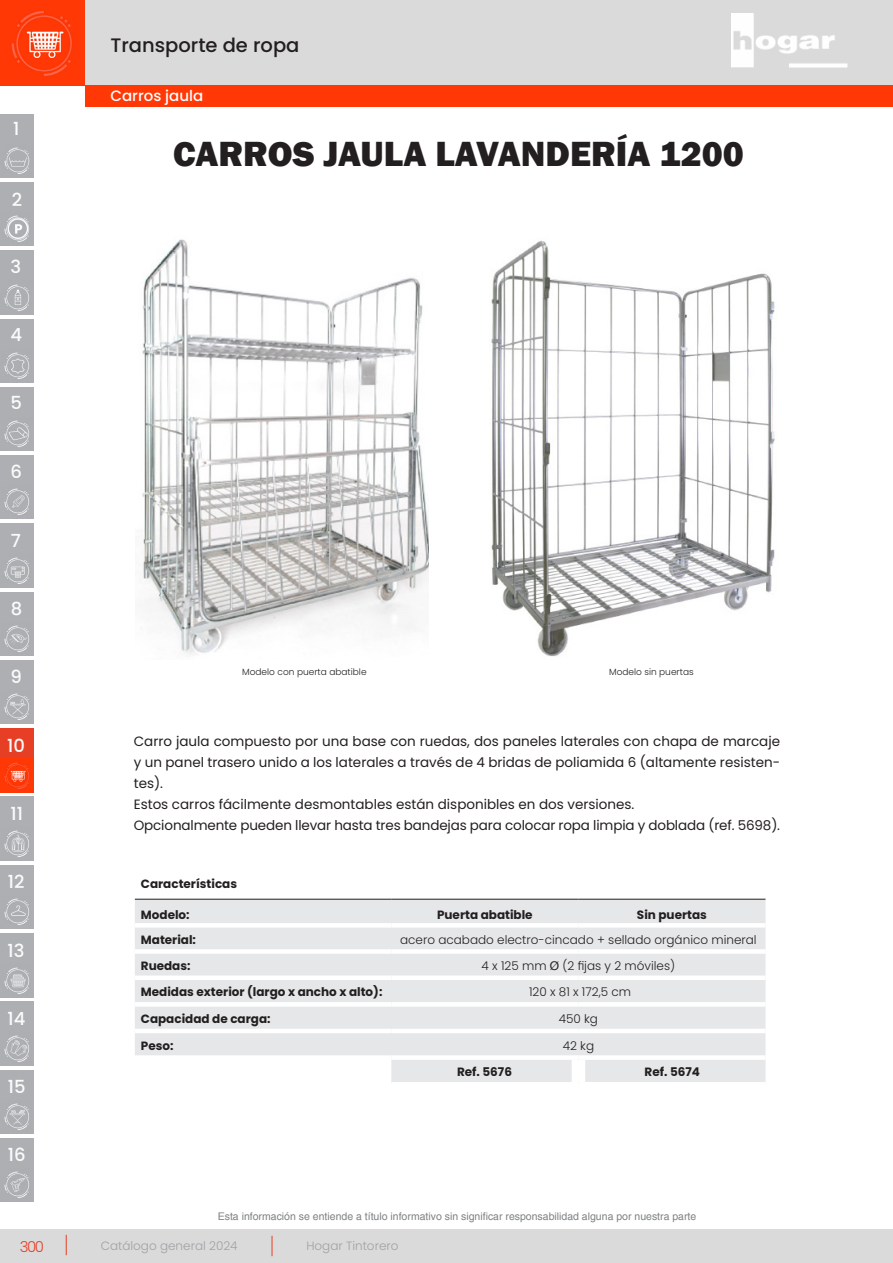
<style>
.page{position:relative;width:893px;height:1263px;background:#fff}
.page>*{position:absolute;margin:0;border:0;box-sizing:border-box;transform-origin:0 0}
.t1{font:800 36px "Franklin Gothic";color:#231f20}
.t2{font:500 19.5px "Poppins";color:#231f20}
.t3{font:500 18px "Poppins";color:#fbfbfb}
.t4{font:500 15px "Poppins";color:#fff}
.t5{font:300 15px "Poppins";color:#e73f25}
.Estilo_de_párrafo_1{font:13.5px/21px "Poppins";color:#231f20;text-align:justify}
.Estilo_de_párrafo_1-2{font:700 12px "Poppins";color:#231f20}
.Estilo_de_párrafo_1-3{font:300 12px "Poppins";color:#231f20}
.t6{font:300 12px "Poppins";color:#a0a1a5}
.t7{font:10.5px "Helvetica";color:#7e8083}
.Estilo_de_párrafo_1-4{font:300 9px "Poppins";color:#231f20}
.s1{font-family:"Helvetica";font-weight:400}
</style>
<div class="page">
<div style="left:0;top:1229px;width:893px;height:34px;background:#dadada"></div>
<svg style="left:272px;top:1236px;width:1px;height:20px"></svg>
<svg style="left:66px;top:1235px;width:1px;height:20px"></svg>
<div style="left:85px;top:0;width:808px;height:85px;background:#dadada"></div>
<img style="left:731px;top:14px;width:116px;height:53px">
<img style="left:0;top:0;width:85px;height:85px">
<div style="left:0;top:114px;width:34px;height:30px;background:#aeafb3"></div>
<img style="left:0;top:348px;width:34px;height:34px">
<div style="left:0;top:182px;width:34px;height:30px;background:#aeafb3"></div>
<img style="left:0;top:280px;width:34px;height:34px">
<div style="left:0;top:250px;width:34px;height:30px;background:#aeafb3"></div>
<img style="left:0;top:212px;width:34px;height:34px">
<div style="left:0;top:319px;width:34px;height:29px;background:#aeafb3"></div>
<img style="left:0;top:417px;width:34px;height:34px">
<div style="left:0;top:387px;width:34px;height:30px;background:#aeafb3"></div>
<img style="left:0;top:485px;width:34px;height:34px">
<div style="left:0;top:455px;width:34px;height:30px;background:#aeafb3"></div>
<img style="left:0;top:553px;width:34px;height:34px">
<div style="left:0;top:523px;width:34px;height:30px;background:#aeafb3"></div>
<img style="left:0;top:621px;width:34px;height:34px">
<div style="left:0;top:592px;width:34px;height:29px;background:#aeafb3"></div>
<img style="left:0;top:690px;width:34px;height:34px">
<div style="left:0;top:660px;width:34px;height:30px;background:#aeafb3"></div>
<img style="left:0;top:758px;width:34px;height:34px">
<div style="left:0;top:728px;width:34px;height:30px;background:#e73f25"></div>
<img style="left:0;top:826px;width:34px;height:34px">
<div style="left:0;top:796px;width:34px;height:30px;background:#aeafb3"></div>
<img style="left:0;top:895px;width:34px;height:34px">
<div style="left:0;top:865px;width:34px;height:30px;background:#aeafb3"></div>
<img style="left:0;top:963px;width:34px;height:34px">
<div style="left:0;top:933px;width:34px;height:30px;background:#aeafb3"></div>
<img style="left:0;top:1031px;width:34px;height:34px">
<div style="left:0;top:1001px;width:34px;height:30px;background:#aeafb3"></div>
<img style="left:0;top:1099px;width:34px;height:34px">
<div style="left:0;top:1070px;width:34px;height:29px;background:#aeafb3"></div>
<img style="left:0;top:1167px;width:34px;height:34px">
<div style="left:0;top:1138px;width:34px;height:29px;background:#aeafb3"></div>
<img style="left:0;top:144px;width:34px;height:34px">
<div style="left:85px;top:85px;width:808px;height:21px;background:#ff3805"></div>
<svg style="left:135px;top:900px;width:630px;height:182px;background:#e7e8ea"></svg>
<hr style="left:135px;top:923px;width:256px;height:4px;background:#fff">
<hr style="left:391px;top:923px;width:187px;height:4px;background:#fff">
<hr style="left:578px;top:923px;width:187px;height:4px;background:#fff">
<div style="left:135px;top:949px;width:256px;height:5px;background:#fff"></div>
<div style="left:391px;top:949px;width:187px;height:5px;background:#fff"></div>
<div style="left:578px;top:949px;width:187px;height:5px;background:#fff"></div>
<div style="left:135px;top:975px;width:256px;height:5px;background:#fff"></div>
<div style="left:391px;top:975px;width:187px;height:5px;background:#fff"></div>
<div style="left:578px;top:975px;width:187px;height:5px;background:#fff"></div>
<hr style="left:135px;top:1002px;width:256px;height:4px;background:#fff">
<hr style="left:391px;top:1002px;width:187px;height:4px;background:#fff">
<hr style="left:578px;top:1002px;width:187px;height:4px;background:#fff">
<hr style="left:391px;top:1029px;width:187px;height:4px;background:#fff">
<hr style="left:578px;top:1029px;width:187px;height:4px;background:#fff">
<div style="left:391px;top:1055px;width:187px;height:5px;background:#fff"></div>
<div style="left:578px;top:1055px;width:187px;height:5px;background:#fff"></div>
<hr style="left:135px;top:899px;width:256px;height:1px;background:#231f20">
<hr style="left:391px;top:899px;width:187px;height:1px;background:#231f20">
<hr style="left:578px;top:899px;width:187px;height:1px;background:#231f20">
<hr style="left:135px;top:1029px;width:256px;height:4px;background:#fff">
<div style="left:135px;top:1055px;width:256px;height:5px;background:#fff"></div>
<div style="left:572px;top:1060px;width:13px;height:22px;background:#fff"></div>
<img style="left:141px;top:239px;width:287px;height:416px">
<img style="left:491px;top:240px;width:284px;height:416px">
<h3 class="t3" style="left:13px;top:119px;width:8px">1</h3>
<h3 class="t3" style="left:12px;top:189px;width:12px">2</h3>
<h3 class="t3" style="left:10px;top:256px;width:12px">3</h3>
<h3 class="t3" style="left:10px;top:324px;width:13px">4</h3>
<h3 class="t3" style="left:10px;top:393px;width:13px">5</h3>
<h3 class="t3" style="left:10px;top:461px;width:13px">6</h3>
<h3 class="t3" style="left:11px;top:530px;width:12px">7</h3>
<h3 class="t3" style="left:11px;top:598px;width:13px">8</h3>
<h3 class="t3" style="left:10px;top:666px;width:13px">9</h3>
<h3 class="t3" style="left:7px;top:735px;width:19px">10</h3>
<h3 class="t3" style="left:11px;top:803px;width:14px">11</h3>
<h3 class="t3" style="left:8px;top:871px;width:18px">12</h3>
<h3 class="t3" style="left:7px;top:940px;width:18px">13</h3>
<h3 class="t3" style="left:7px;top:1008px;width:19px">14</h3>
<h3 class="t3" style="left:8px;top:1076px;width:19px">15</h3>
<h3 class="t3" style="left:8px;top:1144px;width:19px">16</h3>
<p class="t5" style="left:20px;top:1237px;width:26px">300</p>
<h2 class="t2" style="left:110px;top:34px;width:190px">Transporte de ropa</h2>
<p class="t4" style="left:111px;top:87px;width:94px">Carros jaula</p>
<p class="t1" style="left:173px;top:130px;width:572px">CARROS JAULA LAVANDERÍA 1200</p>
<p class="Estilo_de_párrafo_1-4" style="left:242px;top:666px;width:126px">Modelo con puerta abatible</p>
<p class="Estilo_de_párrafo_1-4" style="left:609px;top:666px;width:86px">Modelo sin puertas</p>
<p class="Estilo_de_párrafo_1" style="left:134px;top:731px;width:648px">Carro jaula compuesto por una base con ruedas, dos paneles laterales con chapa de marcaje y un panel trasero unido a los laterales a través de 4 bridas de poliamida 6 (altamente resisten&shy;tes).</p>
<p class="Estilo_de_párrafo_1" style="left:134px;top:794px;width:502px">Estos carros fácilmente desmontables están disponibles en dos versiones.</p>
<p class="Estilo_de_párrafo_1" style="left:134px;top:815px;width:648px">Opcionalmente pueden llevar hasta tres bandejas para colocar ropa limpia y doblada (ref. 5698).</p>
<p class="Estilo_de_párrafo_1-2" style="left:141px;top:877px;width:98px">Características</p>
<p class="Estilo_de_párrafo_1-2" style="left:141px;top:908px;width:50px">Modelo:</p>
<p class="Estilo_de_párrafo_1-2" style="left:437px;top:908px;width:97px">Puerta abatible</p>
<p class="Estilo_de_párrafo_1-2" style="left:637px;top:908px;width:72px">Sin puertas</p>
<p class="Estilo_de_párrafo_1-2" style="left:141px;top:933px;width:57px">Material:</p>
<p class="Estilo_de_párrafo_1-3" style="left:400px;top:933px;width:358px">acero acabado electro-cincado + sellado orgánico mineral</p>
<p class="Estilo_de_párrafo_1-2" style="left:141px;top:959px;width:51px">Ruedas:</p>
<p class="Estilo_de_párrafo_1-3" style="left:482px;top:959px;width:195px">4 x 125 mm <span class="s1">Ø</span> (2 fijas y 2 móviles)</p>
<p class="Estilo_de_párrafo_1-2" style="left:141px;top:985px;width:243px">Medidas exterior (largo x ancho x alto):</p>
<p class="Estilo_de_párrafo_1-3" style="left:529px;top:985px;width:104px">120 x 81 x 172,5 cm</p>
<p class="Estilo_de_párrafo_1-2" style="left:141px;top:1012px;width:131px">Capacidad de carga:</p>
<p class="Estilo_de_párrafo_1-3" style="left:559px;top:1012px;width:41px">450 kg</p>
<p class="Estilo_de_párrafo_1-2" style="left:141px;top:1038px;width:34px">Peso:</p>
<p class="Estilo_de_párrafo_1-3" style="left:563px;top:1038px;width:33px">42 kg</p>
<p class="Estilo_de_párrafo_1-2" style="left:457px;top:1065px;width:56px">Ref. 5676</p>
<p class="Estilo_de_párrafo_1-2" style="left:645px;top:1065px;width:57px">Ref. 5674</p>
<p class="t7" style="left:218px;top:1210px;width:480px">Esta información se entiende a título informativo sin significar responsabilidad alguna por nuestra parte</p>
<p class="t6" style="left:101px;top:1239px;width:138px">Catálogo general 2024</p>
<p class="t6" style="left:306px;top:1239px;width:94px">Hogar Tintorero</p>
</div>
